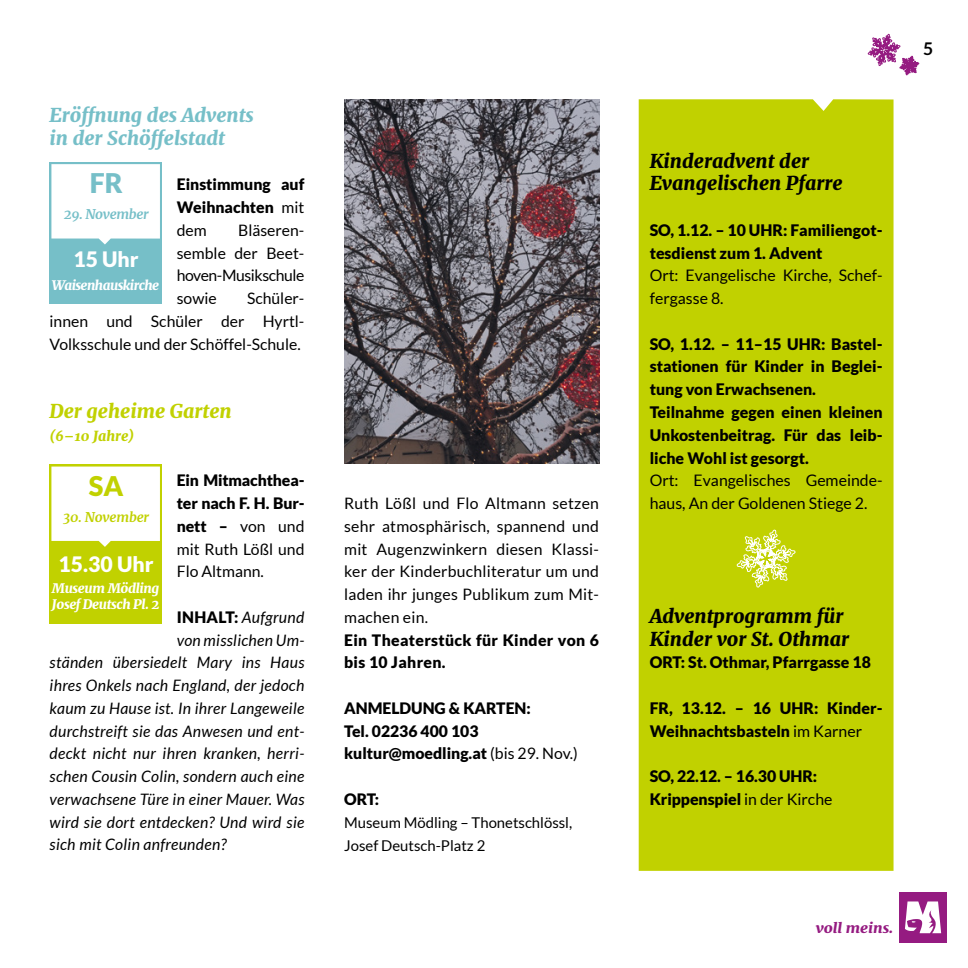
<style>
.page{position:relative;width:968px;height:968px;background:#fff}
.page>*{position:absolute;margin:0;border:0;box-sizing:border-box;transform-origin:0 0}
.t1{font:900 27.12px "Lato";color:#c1d100}
.t2{font:900 27.12px "Lato";color:#76bfc8}
.t3{font:900 21.18px "Lato";color:#fff}
.t4{font:italic 900 19.25px/22.8px "Merriweather";color:#000}
.t5{font:italic 900 19.25px/22.8px "Merriweather";color:#76bfc8}
.t6{font:italic 900 19.25px "Merriweather";color:#c1d100}
.t7{font:700 17.5px "Lato";color:#000}
.t8{font:900 15.92px/22.8px "Lato";color:#000}
.t9{font:15.92px/22.8px "Lato";color:#000}
.t10{font:italic 15.75px "Lato";letter-spacing:.02em;color:#000}
.t11{font:15.75px/22.8px "Lato";color:#000;text-align:justify}
.t12{font:900 15.75px/22.8px "Lato";color:#000;text-align:justify}
.t13{font:900 15.75px/22.8px "Lato";letter-spacing:.02em;color:#000}
.t14{font:14.88px/22.8px "Lato";color:#000}
.t15{font:italic 900 14px "Merriweather";color:#c1d100}
.t16{font:italic 900 14px "Merriweather";color:#951b81;scale:1.08 1}
.t17{font:italic 700 13.47px "Merriweather";letter-spacing:-.015em;color:#c1d100}
.t18{font:italic 700 13.47px "Merriweather";letter-spacing:-.025em;color:#76bfc8}
.t19{font:italic 900 13.3px/15.9px "Merriweather";letter-spacing:-.025em;color:#fff}
.s1{font-weight:400}
.s2{font-weight:900;font-style:normal}
</style>
<div class="page">
<div style="left:899px;top:892px;width:47px;height:50px;background:#951b81"></div>
<svg style="left:905px;top:901px;width:36px;height:32px"></svg>
<svg style="left:867px;top:33px;width:51px;height:43px"></svg>
<div style="left:50px;top:464px;width:112px;height:159px;background:#c1d100"></div>
<svg style="left:51px;top:466px;width:109px;height:81px;background:#f9fbea"></svg>
<img style="left:344px;top:99px;width:255px;height:364px">
<div style="left:638px;top:99px;width:255px;height:771px;background:#c1d100"></div>
<svg style="left:736px;top:523px;width:59px;height:69px;background:#cfdc3e"></svg>
<div style="left:50px;top:162px;width:112px;height:142px;background:#76bfc8"></div>
<svg style="left:51px;top:164px;width:109px;height:80px;background:#f5fafb"></svg>
<p class="t5" style="left:50px;top:103px;width:206px">Eröffnung des Advents in der Schöffelstadt</p>
<p class="t12" style="left:177px;top:173px;width:129px">Einstimmung auf Weihnachten <span class="s1">mit dem</span></p>
<h1 class="t2" style="left:90px;top:167px;width:34px">FR</h1>
<p class="t18" style="left:64px;top:205px;width:86px">29. November</p>
<h2 class="t3" style="left:73px;top:247px;width:67px">15 Uhr</h2>
<p class="t19" style="left:52px;top:277px;width:108px">Waisenhauskirche</p>
<p class="t11" style="left:177px;top:219px;width:129px;text-indent:61px">Bläseren&shy;semble der Beet&shy;hoven-Musikschule sowie</p>
<p class="t11" style="left:50px;top:287px;width:256px;text-indent:197px">Schüler&shy;innen und Schüler der Hyrtl-Volksschule und der Schöffel-Schule.</p>
<p class="t6" style="left:50px;top:397px;width:184px">Der geheime Garten</p>
<p class="t15" style="left:50px;top:426px;width:86px">(6–10 Jahre)</p>
<p class="t12" style="left:177px;top:468px;width:129px">Ein Mitmachthea&shy;ter nach F. H. Bur&shy;nett – <span class="s1">von und mit Ruth Lößl und Flo Altmann.</span></p>
<p class="t10" style="left:177px;top:608px;width:129px"><span class="s2">INHALT:</span> Aufgrund</p>
<p class="t10" style="left:177px;top:631px;width:129px">von misslichen Um-</p>
<p class="t10" style="left:50px;top:653px;width:256px">ständen übersiedelt Mary ins Haus</p>
<p class="t10" style="left:50px;top:676px;width:256px">ihres Onkels nach England, der jedoch</p>
<p class="t10" style="left:50px;top:699px;width:256px">kaum zu Hause ist. In ihrer Langeweile</p>
<p class="t10" style="left:50px;top:722px;width:256px">durchstreift sie das Anwesen und ent-</p>
<p class="t10" style="left:50px;top:744px;width:256px">deckt nicht nur ihren kranken, herri-</p>
<p class="t10" style="left:50px;top:767px;width:256px">schen Cousin Colin, sondern auch eine</p>
<p class="t10" style="left:50px;top:790px;width:256px">verwachsene Türe in einer Mauer. Was</p>
<p class="t10" style="left:50px;top:813px;width:256px">wird sie dort entdecken? Und wird sie</p>
<p class="t10" style="left:50px;top:835px;width:178px">sich mit Colin anfreunden?</p>
<h1 class="t1" style="left:89px;top:470px;width:36px">SA</h1>
<p class="t17" style="left:63px;top:507px;width:87px">30. November</p>
<h2 class="t3" style="left:59px;top:552px;width:96px">15.30 Uhr</h2>
<p class="t19" style="left:52px;top:580px;width:109px">Museum Mödling<br>Josef Deutsch Pl. 2</p>
<p class="t11" style="left:344px;top:492px;width:256px">Ruth Lößl und Flo Altmann setzen sehr atmosphärisch, spannend und mit Augenzwinkern diesen Klassi&shy;ker der Kinderbuchliteratur um und laden ihr junges Publikum zum Mit&shy;machen ein.</p>
<p class="t13" style="left:344px;top:628px;width:256px">Ein Theaterstück für Kinder von 6 bis 10 Jahren.</p>
<p class="t12" style="left:344px;top:696px;width:235px;text-align:left">ANMELDUNG &amp; KARTEN:<br>Tel. 02236 400 103 kultur@moedling.at <span class="s1">(bis 29. Nov.)</span></p>
<p class="t12" style="left:344px;top:787px;width:37px">ORT:</p>
<p class="t14" style="left:344px;top:810px;width:229px">Museum Mödling – Thonetschlössl,<br>Josef Deutsch-Platz 2</p>
<p class="t4" style="left:649px;top:149px;width:194px">Kinderadvent der<br>Evangelischen Pfarre</p>
<p class="t8" style="left:649px;top:218px;width:234px">SO, 1.12. – 10 UHR: Familiengot&shy;tesdienst zum 1. Advent</p>
<p class="t9" style="left:649px;top:264px;width:234px">Ort: Evangelische Kirche, Schef&shy;fergasse 8.</p>
<p class="t8" style="left:649px;top:332px;width:234px">SO, 1.12. – 11–15 UHR: Bastel&shy;stationen für Kinder in Beglei&shy;tung von Erwachsenen.<br>Teilnahme gegen einen kleinen<br>Unkostenbeitrag. Für das leib&shy;liche Wohl ist gesorgt.</p>
<p class="t9" style="left:649px;top:469px;width:234px">Ort: Evangelisches Gemeinde&shy;haus, An der Goldenen Stiege 2.</p>
<p class="t4" style="left:649px;top:604px;width:201px">Adventprogramm für<br>Kinder vor St. Othmar</p>
<p class="t8" style="left:649px;top:650px;width:223px">ORT: St. Othmar, Pfarrgasse 18</p>
<p class="t8" style="left:649px;top:696px;width:234px">FR, 13.12. – 16 UHR: Kinder-<br>Weihnachtsbasteln <span class="s1">im Karner</span></p>
<p class="t8" style="left:649px;top:764px;width:184px">SO, 22.12. – 16.30 UHR:<br>Krippenspiel <span class="s1">in der Kirche</span></p>
<p class="t7" style="left:923px;top:38px;width:12px">5</p>
<p class="t16" style="left:815px;top:917px;width:73px">voll meins.</p>
</div>
